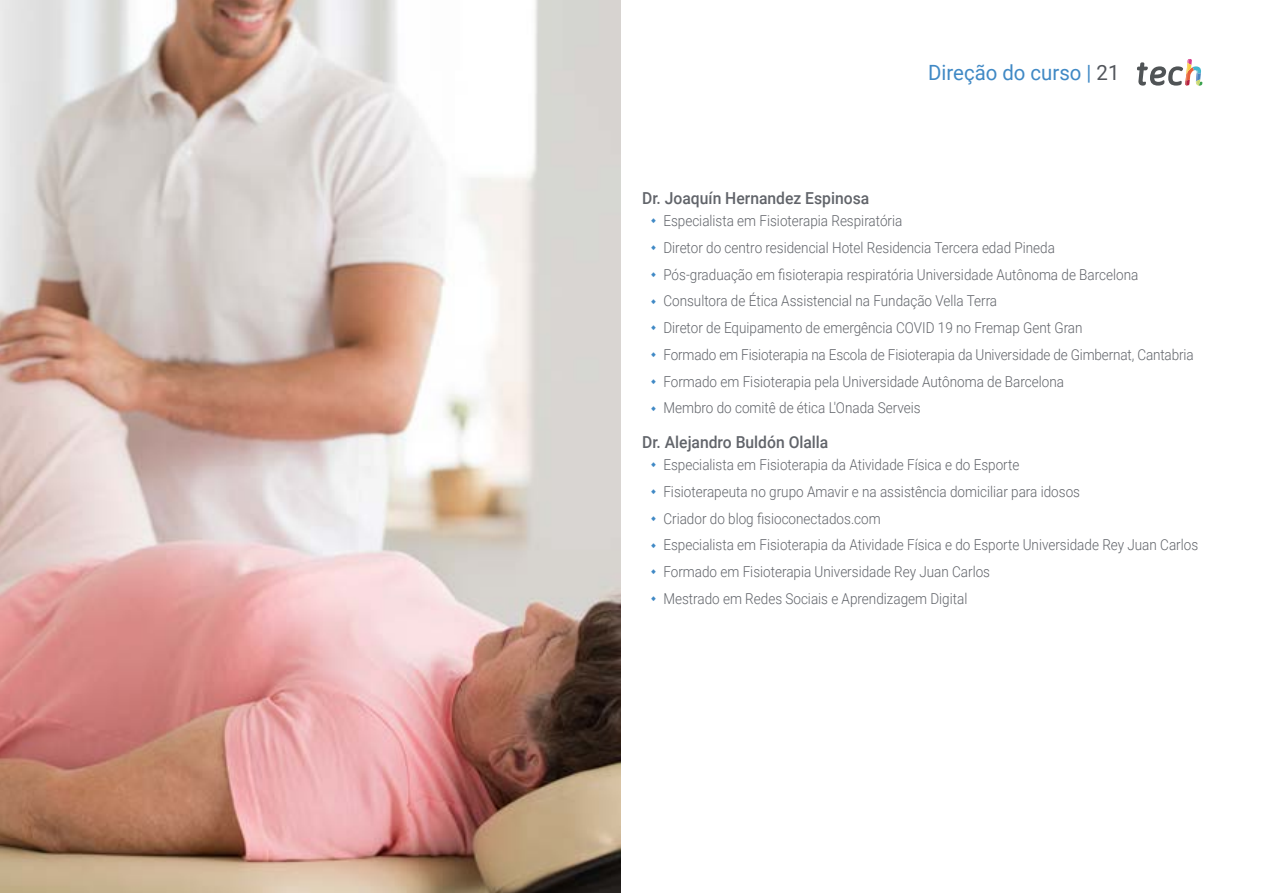
<style>
.page{position:relative;width:1263px;height:893px;background:#fff}
.page>*{position:absolute;margin:0;border:0;box-sizing:border-box;transform-origin:0 0}
.t1{font:21px "Roboto";color:#4089c5}
.t2{font:500 16.5px "Roboto";color:#61646a;scale:.95 1}
.t3{font:300 15px/26.7px "Roboto";color:#61646a;scale:.9 1}
.s1{color:#52555b}
</style>
<div class="page">
<img style="left:0;top:0;width:621px;height:893px">
<svg style="left:1137px;top:59px;width:65px;height:27px"></svg>
<h1 class="t1" style="left:928px;top:57px;width:193px">Direção do curso | <span class="s1">21</span></h1>
<p class="t2" style="left:642px;top:186px;width:241px">Dr. Joaquín Hernandez Espinosa</p>
<p class="t3" style="left:663px;top:207px;width:591px">Especialista em Fisioterapia Respiratória<br>Diretor do centro residencial Hotel Residencia Tercera edad Pineda<br>Pós-graduação em fisioterapia respiratória Universidade Autônoma de Barcelona Consultora de Ética Assistencial na Fundação Vella Terra<br>Diretor de Equipamento de emergência COVID 19 no Fremap Gent Gran<br>Formado em Fisioterapia na Escola de Fisioterapia da Universidade de Gimbernat, Cantabria Formado em Fisioterapia pela Universidade Autônoma de Barcelona<br>Membro do comitê de ética L'Onada Serveis</p>
<p class="t2" style="left:642px;top:430px;width:198px">Dr. Alejandro Buldón Olalla</p>
<p class="t3" style="left:663px;top:451px;width:596px">Especialista em Fisioterapia da Atividade Física e do Esporte<br>Fisioterapeuta no grupo Amavir e na assistência domiciliar para idosos<br>Criador do blog fisioconectados.com<br>Especialista em Fisioterapia da Atividade Física e do Esporte Universidade Rey Juan Carlos Formado em Fisioterapia Universidade Rey Juan Carlos<br>Mestrado em Redes Sociais e Aprendizagem Digital</p>
</div>
